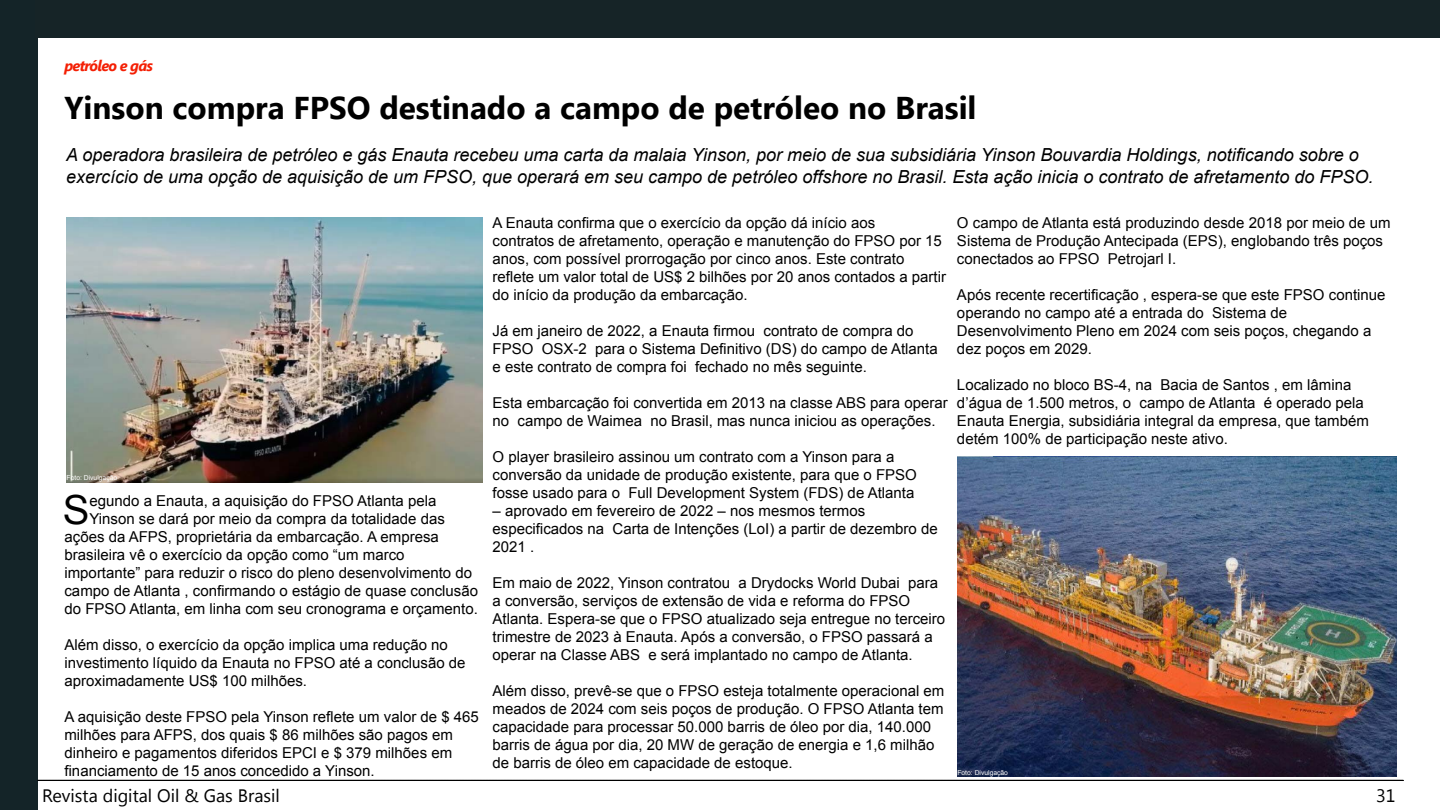
<style>
.page{position:relative;width:1440px;height:810px;background:#fff}
.page>*{position:absolute;margin:0;border:0;box-sizing:border-box;transform-origin:0 0}
.t1{font:40.12px "Arial";color:#000}
.t2{font:700 31.5px "Segoe UI";color:#000}
.t3{font:italic 18px/21.6px "Arial";color:#000}
.t4{font:18px "Segoe UI Emoji";color:#000}
.t5{font:15px/18px "Arial";color:#000}
.t6{font:italic 700 15px "Segoe UI";letter-spacing:-.05em;color:#f41f04}
.t7{font:6.75px "Arial";color:#fff}
</style>
<div class="page">
<div style="left:0;top:0;width:38px;height:810px;background:#142428"></div>
<div style="left:35px;top:0;width:1405px;height:38px;background:#162427"></div>
<svg style="left:37px;top:780px;width:1367px;height:1px"></svg>
<img style="left:66px;top:218px;width:417px;height:264px">
<img style="left:957px;top:456px;width:439px;height:321px">
<p class="t6" style="left:64px;top:57px;width:90px">petróleo e gás</p>
<h2 class="t2" style="left:64px;top:90px;width:914px">Yinson compra FPSO destinado a campo de petróleo no Brasil</h2>
<p class="t3" style="left:66px;top:144px;width:1309px">A operadora brasileira de petróleo e gás Enauta recebeu uma carta da malaia Yinson, por meio de sua subsidiária Yinson Bouvardia Holdings, notificando sobre o exercício de uma opção de aquisição de um FPSO, que operará em seu campo de petróleo offshore no Brasil. Esta ação inicia o contrato de afretamento do FPSO.</p>
<p class="t7" style="left:67px;top:473px;width:52px">Foto: Divulgação</p>
<h1 class="t1" style="left:63px;top:484px;width:28px">S</h1>
<p class="t5" style="left:89px;top:492px;width:348px">egundo a Enauta, a aquisição do FPSO Atlanta pela</p>
<p class="t5" style="left:89px;top:510px;width:357px">Yinson se dará por meio da compra da totalidade das</p>
<p class="t5" style="left:64px;top:528px;width:376px">ações da AFPS, proprietária da embarcação. A empresa</p>
<p class="t5" style="left:64px;top:546px;width:342px">brasileira vê o exercício da opção como “um marco</p>
<p class="t5" style="left:64px;top:564px;width:409px">importante” para reduzir o risco do pleno desenvolvimento do</p>
<p class="t5" style="left:64px;top:582px;width:415px">campo de Atlanta , confirmando o estágio de quase conclusão</p>
<p class="t5" style="left:64px;top:600px;width:415px">do FPSO Atlanta, em linha com seu cronograma e orçamento.</p>
<p class="t5" style="left:64px;top:636px;width:403px">Além disso, o exercício da opção implica uma redução no investimento líquido da Enauta no FPSO até a conclusão de aproximadamente US$ 100 milhões.</p>
<p class="t5" style="left:64px;top:708px;width:416px">A aquisição deste FPSO pela Yinson reflete um valor de $ 465 milhões para AFPS, dos quais $ 86 milhões são pagos em dinheiro e pagamentos diferidos EPCI e $ 379 milhões em financiamento de 15 anos concedido a Yinson.</p>
<p class="t4" style="left:62px;top:783px;width:28px">❖▲▼</p>
<p class="t4" style="left:175px;top:783px;width:6px">●</p>
<p class="t4" style="left:225px;top:783px;width:56px">▲ ▲●</p>
<p class="t5" style="left:493px;top:214px;width:455px">A Enauta confirma que o exercício da opção dá início aos<br>contratos de afretamento, operação e manutenção do FPSO por 15 anos, com possível prorrogação por cinco anos. Este contrato reflete um valor total de US$ 2 bilhões por 20 anos contados a partir do início da produção da embarcação.</p>
<p class="t5" style="left:493px;top:322px;width:447px">Já em janeiro de 2022, a Enauta firmou contrato de compra do<br>FPSO OSX-2 para o Sistema Definitivo (DS) do campo de Atlanta e este contrato de compra foi fechado no mês seguinte.</p>
<p class="t5" style="left:493px;top:394px;width:457px">Esta embarcação foi convertida em 2013 na classe ABS para operar no campo de Waimea no Brasil, mas nunca iniciou as operações.</p>
<p class="t5" style="left:493px;top:448px;width:426px">O player brasileiro assinou um contrato com a Yinson para a conversão da unidade de produção existente, para que o FPSO fosse usado para o Full Development System (FDS) de Atlanta</p>
<p class="t5" style="left:493px;top:502px;width:447px">– aprovado em fevereiro de 2022 – nos mesmos termos especificados na Carta de Intenções (LoI) a partir de dezembro de<br>2021 .</p>
<p class="t5" style="left:493px;top:574px;width:454px">Em maio de 2022, Yinson contratou a Drydocks World Dubai para a conversão, serviços de extensão de vida e reforma do FPSO Atlanta. Espera-se que o FPSO atualizado seja entregue no terceiro trimestre de 2023 à Enauta. Após a conversão, o FPSO passará a operar na Classe ABS e será implantado no campo de Atlanta.</p>
<p class="t5" style="left:493px;top:682px;width:453px">Além disso, prevê-se que o FPSO esteja totalmente operacional em meados de 2024 com seis poços de produção. O FPSO Atlanta tem capacidade para processar 50.000 barris de óleo por dia, 140.000 barris de água por dia, 20 MW de geração de energia e 1,6 milhão de barris de óleo em capacidade de estoque.</p>
<p class="t5" style="left:957px;top:214px;width:435px">O campo de Atlanta está produzindo desde 2018 por meio de um<br>Sistema de Produção Antecipada (EPS), englobando três poços conectados ao FPSO Petrojarl I.</p>
<p class="t5" style="left:957px;top:286px;width:430px">Após recente recertificação , espera-se que este FPSO continue operando no campo até a entrada do Sistema de Desenvolvimento Pleno em 2024 com seis poços, chegando a dez poços em 2029.</p>
<p class="t5" style="left:957px;top:376px;width:413px">Localizado no bloco BS-4, na Bacia de Santos , em lâmina d’água de 1.500 metros, o campo de Atlanta é operado pela Enauta Energia, subsidiária integral da empresa, que também detém 100% de participação neste ativo.</p>
<p class="t7" style="left:957px;top:768px;width:52px">Foto: Divulgação</p>
</div>
